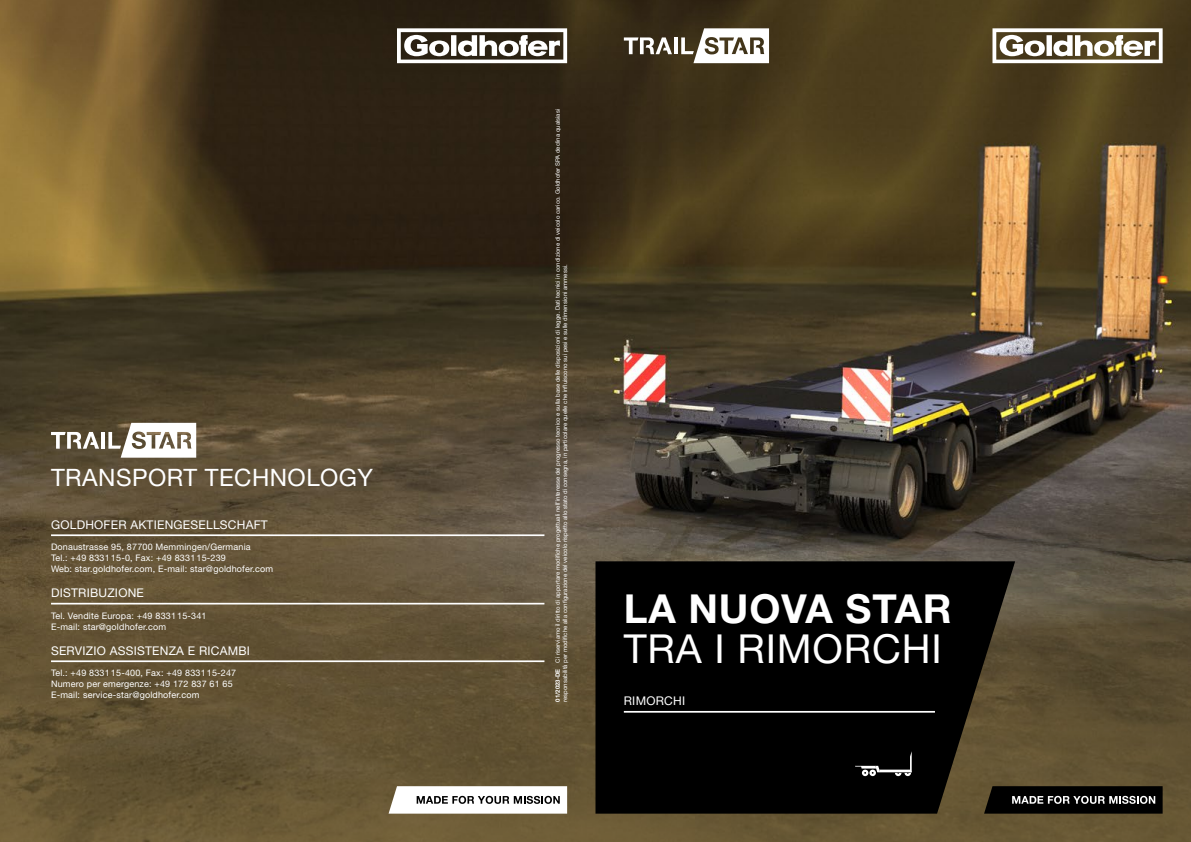
<style>
.page{position:relative;width:1191px;height:842px;background:#fff}
.page>*{position:absolute;margin:0;border:0;box-sizing:border-box;transform-origin:0 0}
.GOL_Headline_title_b{font:40px/40px "Helvetica Neue LT Com";letter-spacing:.02em;color:#fff}
.GOL_Headline_title_r{font:24px "Helvetica Neue LT Com";letter-spacing:.02em;color:#fff}
.GOL_copyhead_box_whi{font:12px "Helvetica Neue LT Com";letter-spacing:.02em;color:#fff}
.GOL_copy_box_white{font:9px "Helvetica Neue LT Com";letter-spacing:.02em;color:#fff}
.GOL_subjecttochange{font:6px/7.2px "Helvetica Neue LT Com";color:#fff}
.s1{font-weight:700}
</style>
<div class="page">
<img style="left:0;top:0;width:1191px;height:519px">
<svg style="left:0;top:519px;width:1191px;height:323px;background:#625335"></svg>
<svg style="left:595px;top:533px;width:596px;height:97px;background:#5b5344"></svg>
<hr style="left:51px;top:534px;width:493px;height:2px;background:#fff">
<hr style="left:51px;top:603px;width:493px;height:1px;background:#fff">
<hr style="left:51px;top:660px;width:493px;height:2px;background:#fff">
<svg style="left:595px;top:561px;width:420px;height:253px;background:#090704"></svg>
<hr style="left:624px;top:711px;width:311px;height:2px;background:#fff">
<svg style="left:855px;top:751px;width:56px;height:25px"></svg>
<svg style="left:992px;top:28px;width:170px;height:35px"></svg>
<svg style="left:397px;top:28px;width:170px;height:35px"></svg>
<svg style="left:388px;top:786px;width:179px;height:28px"></svg>
<svg style="left:984px;top:786px;width:178px;height:28px;background:#1f1e1d"></svg>
<hr style="left:101px;top:432px;width:4px;height:17px;background:#fff">
<svg style="left:51px;top:432px;width:48px;height:17px"></svg>
<svg style="left:108px;top:423px;width:88px;height:35px"></svg>
<hr style="left:674px;top:37px;width:3px;height:17px;background:#fff">
<svg style="left:624px;top:37px;width:48px;height:17px"></svg>
<svg style="left:681px;top:28px;width:88px;height:35px"></svg>
<p class="GOL_Headline_title_r" style="left:51px;top:463px;width:324px">TRANSPORT TECHNOLOGY</p>
<p class="GOL_copyhead_box_whi" style="left:51px;top:517px;width:218px">GOLDHOFER AKTIENGESELLSCHAFT</p>
<p class="GOL_copy_box_white" style="left:51px;top:542px;width:201px">Donaustrasse 95, 87700 Memmingen/Germania</p>
<p class="GOL_copy_box_white" style="left:51px;top:552px;width:176px">Tel.: +49 8331 15-0, Fax: +49 8331 15-239</p>
<p class="GOL_copy_box_white" style="left:51px;top:563px;width:224px">Web: star.goldhofer.com, E-mail: star@goldhofer.com</p>
<p class="GOL_copyhead_box_whi" style="left:51px;top:585px;width:94px">DISTRIBUZIONE</p>
<p class="GOL_copy_box_white" style="left:51px;top:610px;width:157px">Tel. Vendite Europa: +49 8331 15-341</p>
<p class="GOL_copy_box_white" style="left:51px;top:621px;width:117px">E-mail: star@goldhofer.com</p>
<p class="GOL_copyhead_box_whi" style="left:51px;top:643px;width:200px">SERVIZIO ASSISTENZA E RICAMBI</p>
<p class="GOL_copy_box_white" style="left:51px;top:668px;width:187px">Tel.: +49 8331 15-400, Fax: +49 8331 15-247</p>
<p class="GOL_copy_box_white" style="left:51px;top:678px;width:183px">Numero per emergenze: +49 172 837 61 65</p>
<p class="GOL_copy_box_white" style="left:51px;top:689px;width:150px">E-mail: service-star@goldhofer.com</p>
<p class="GOL_subjecttochange" style="left:554px;top:702px;width:594px;rotate:-90deg"><span class="s1">01/2023-DE</span> Ci riserviamo il diritto di apportare modifiche progettuali nell’interesse del progresso tecnico e sulla base delle disposizioni di legge. Dati tecnici in condizione di veicolo carico. Goldhofer SPA declina qualsiasi responsabilità per modifiche alla configurazione del veicolo rispetto allo stato di consegna, in particolare quelle che influiscono sui pesi e sulle dimensioni ammessi.</p>
<p class="GOL_Headline_title_b" style="left:624px;top:588px;width:329px"><span class="s1">LA NUOVA STAR<br></span>TRA I RIMORCHI</p>
<p class="GOL_copyhead_box_whi" style="left:624px;top:694px;width:63px">RIMORCHI</p>
</div>
